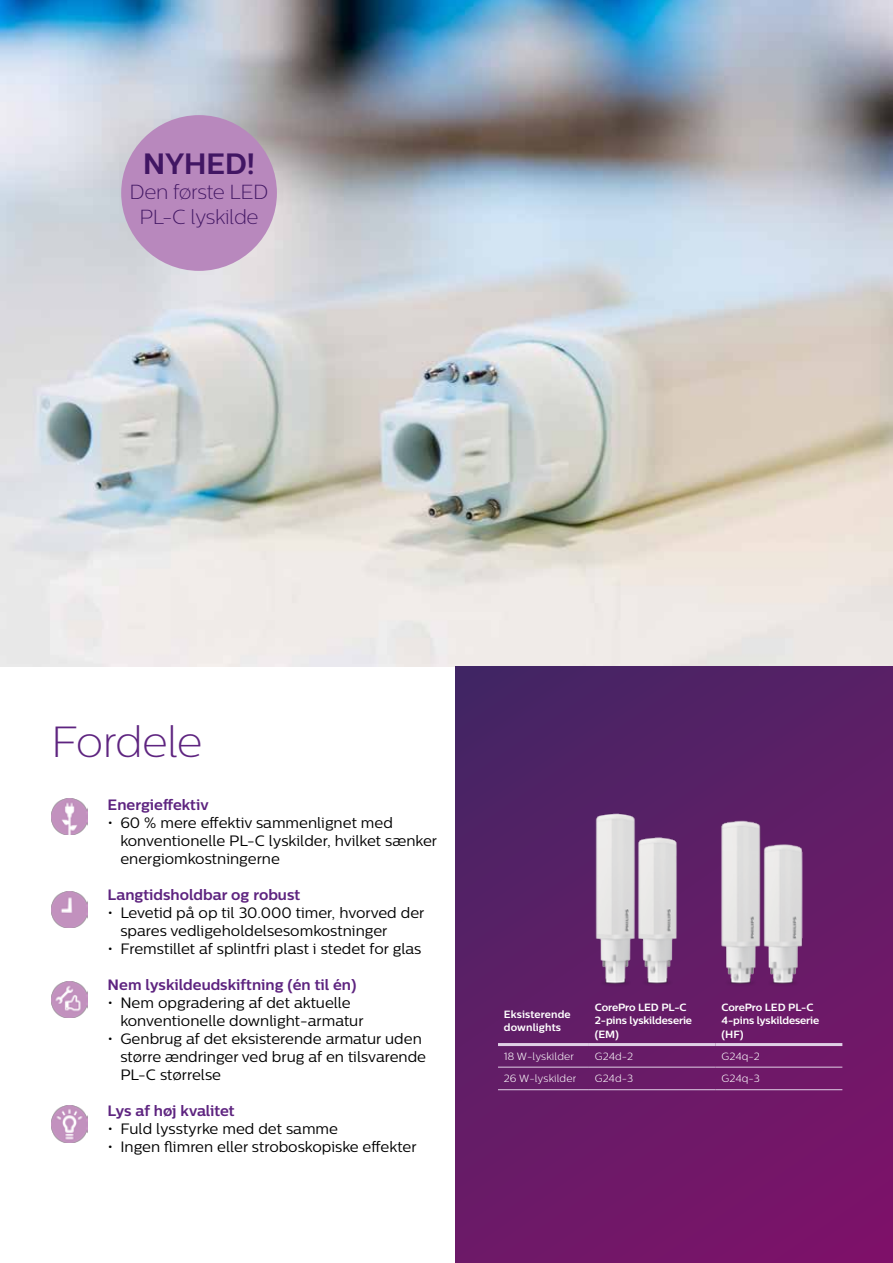
<style>
.page{position:relative;width:893px;height:1263px;background:#fff}
.page>*{position:absolute;margin:0;border:0;box-sizing:border-box;transform-origin:0 0}
.t1{font:43.5px "Centrale Sans X Light";letter-spacing:-.025em;color:#5e2480}
.t2{font:700 29.4px "Centrale Sans";letter-spacing:-.02em;color:#411663}
.t3{font:20.4px/24.9px "Centrale Sans X Light";letter-spacing:-.02em;color:#411663;text-align:center}
.t4{font:15px/18px "Centrale Sans";color:#000}
.t5{font:700 15px "Centrale Sans";color:#5e2480}
.t6{font:700 10.5px/13.5px "Centrale Sans";letter-spacing:-.01em;color:#fff}
.t7{font:300 10.5px "Centrale Sans";letter-spacing:.01em;color:#fff}
.t8{font:700 10.5px/13.5px "Centrale Sans";letter-spacing:.01em;color:#fff}
</style>
<div class="page">
<img style="left:0;top:0;width:893px;height:666px">
<div style="left:455px;top:666px;width:438px;height:597px;background:linear-gradient(to bottom,#4d2465,#771669)"></div>
<hr style="left:498px;top:1067px;width:91px;height:1px;background:#e0d0e6">
<hr style="left:589px;top:1067px;width:127px;height:1px;background:#e0d0e6">
<hr style="left:716px;top:1067px;width:126px;height:1px;background:#e0d0e6">
<hr style="left:498px;top:1089px;width:91px;height:1px;background:#e0d0e6">
<hr style="left:589px;top:1089px;width:127px;height:1px;background:#e0d0e6">
<hr style="left:716px;top:1089px;width:126px;height:1px;background:#e0d0e6">
<hr style="left:498px;top:1043px;width:91px;height:3px;background:#e0d0e6">
<hr style="left:589px;top:1043px;width:127px;height:3px;background:#e0d0e6">
<hr style="left:716px;top:1043px;width:126px;height:3px;background:#e0d0e6">
<img style="left:592px;top:791px;width:40px;height:236px">
<img style="left:632px;top:791px;width:52px;height:236px">
<img style="left:717px;top:791px;width:41px;height:236px">
<img style="left:758px;top:791px;width:52px;height:236px">
<img style="left:51px;top:981px;width:36px;height:36px">
<img style="left:51px;top:798px;width:36px;height:36px">
<img style="left:51px;top:891px;width:36px;height:36px">
<img style="left:51px;top:1106px;width:36px;height:36px">
<div style="left:121px;top:115px;width:156px;height:156px;background:#b888bd;border-radius:50%"></div>
<h2 class="t2" style="left:143px;top:146px;width:114px">NYHED!</h2>
<h3 class="t3" style="left:130px;top:179px;width:140px">Den første LED<br>PL-C lyskilde</h3>
<h1 class="t1" style="left:51px;top:717px;width:153px">Fordele</h1>
<p class="t5" style="left:108px;top:796px;width:103px">Energieffektiv</p>
<p class="t4" style="left:120px;top:814px;width:318px;text-indent:-13px">• 60 % mere effektiv sammenlignet med konventionelle PL-C lyskilder, hvilket sænker energiomkostningerne</p>
<p class="t5" style="left:108px;top:886px;width:194px">Langtidsholdbar og robust</p>
<p class="t4" style="left:120px;top:904px;width:306px;text-indent:-13px">• Levetid på op til 30.000 timer, hvorved der spares vedligeholdelsesomkostninger</p>
<p class="t4" style="left:108px;top:940px;width:315px">• Fremstillet af splintfri plast i stedet for glas</p>
<p class="t5" style="left:108px;top:976px;width:250px">Nem lyskildeudskiftning (én til én)</p>
<p class="t4" style="left:120px;top:994px;width:245px;text-indent:-13px">• Nem opgradering af det aktuelle konventionelle downlight-armatur</p>
<p class="t4" style="left:120px;top:1030px;width:307px;text-indent:-13px">• Genbrug af det eksisterende armatur uden større ændringer ved brug af en tilsvarende<br>PL-C størrelse</p>
<p class="t5" style="left:108px;top:1102px;width:129px">Lys af høj kvalitet</p>
<p class="t4" style="left:108px;top:1120px;width:232px">• Fuld lysstyrke med det samme</p>
<p class="t4" style="left:108px;top:1138px;width:310px">• Ingen flimren eller stroboskopiske effekter</p>
<p class="t8" style="left:504px;top:1007px;width:68px">Eksisterende downlights</p>
<p class="t6" style="left:595px;top:1000px;width:99px">CorePro LED PL-C<br>2-pins lyskildeserie (EM)</p>
<p class="t6" style="left:722px;top:1000px;width:99px">CorePro LED PL-C<br>4-pins lyskildeserie (HF)</p>
<p class="t7" style="left:504px;top:1051px;width:72px">18 W-lyskilder</p>
<p class="t7" style="left:595px;top:1051px;width:40px">G24d-2</p>
<p class="t7" style="left:722px;top:1051px;width:40px">G24q-2</p>
<p class="t7" style="left:504px;top:1073px;width:74px">26 W-lyskilder</p>
<p class="t7" style="left:595px;top:1073px;width:40px">G24d-3</p>
<p class="t7" style="left:722px;top:1073px;width:40px">G24q-3</p>
</div>
